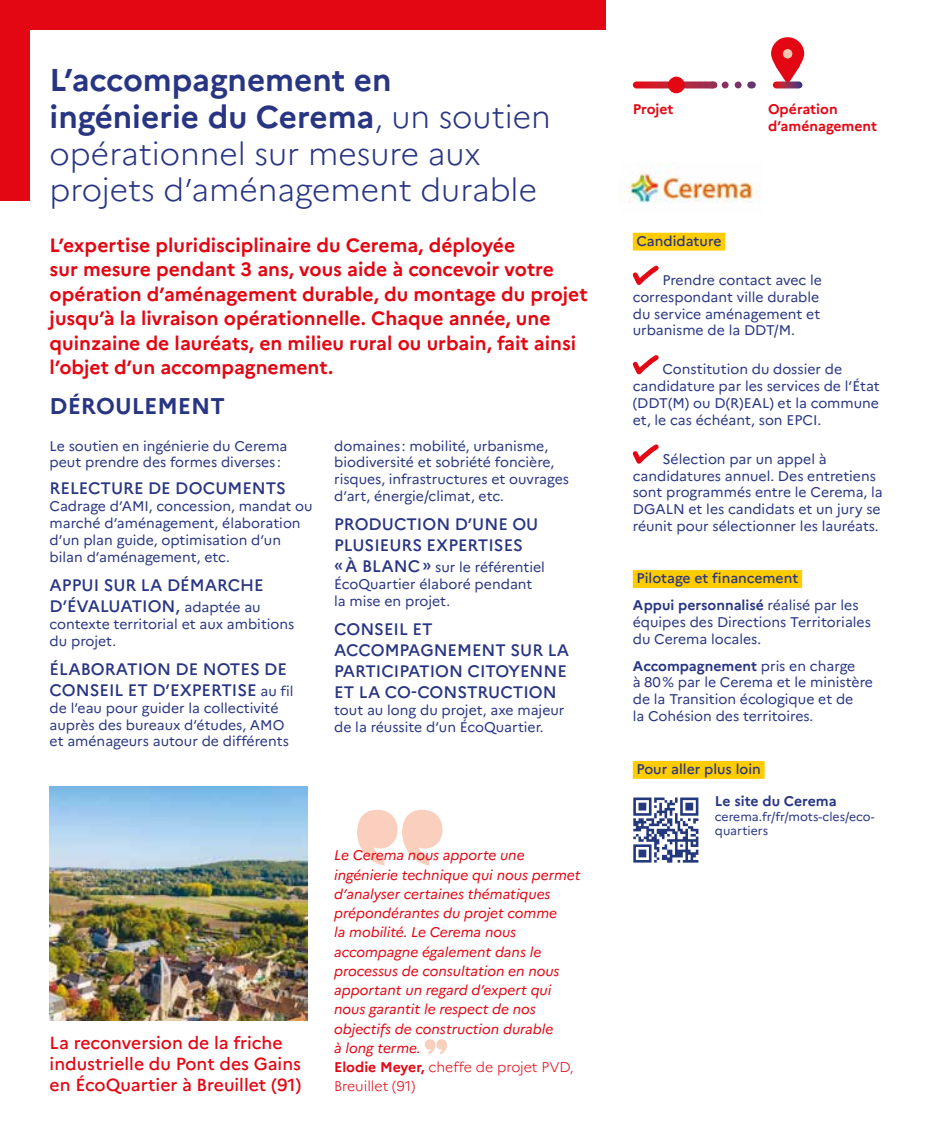
<style>
.page{position:relative;width:943px;height:1141px;background:#fff}
.page>*{position:absolute;margin:0;border:0;box-sizing:border-box;transform-origin:0 0}
.t1{font:300 31.5px/36.8px "Marianne";color:#283583}
.t2{font:700 22.75px "Marianne";color:#283583}
.t3{font:700 19.25px/24.5px "Marianne";color:#e30613}
.t4{font:500 17.5px/21px "Marianne";color:#e30613}
.t5{font:500 16.62px/21px "Marianne";color:#283583}
.t6{font:14px/16.8px "Marianne";color:#283583}
.t7{font:italic 14px/19.2px "Marianne";color:#e30613}
.t8{font:500 14px/26.8px "Marianne";color:#283583}
.t9{font:700 14px/16.8px "Marianne";color:#e30613}
.t10{font:700 14px "Marianne";color:#283583}
.t11{font:12.25px/14.9px "Marianne";color:#283583}
.s1{font-weight:700}
.s2{font-weight:400;font-size:14px}
.s3{font-weight:500;font-size:16.62px}
.s4{font-weight:700;font-style:normal}
.s5{font-weight:300;font-style:normal}
.s6{font-weight:400}
</style>
<div class="page">
<div style="left:0;top:0;width:30px;height:201px;background:#e30613"></div>
<div style="left:0;top:0;width:605px;height:30px;background:#e30613"></div>
<div style="left:632px;top:233px;width:93px;height:18px;background:#fc0"></div>
<svg style="left:632px;top:265px;width:27px;height:20px"></svg>
<svg style="left:632px;top:355px;width:27px;height:20px"></svg>
<svg style="left:632px;top:444px;width:27px;height:20px"></svg>
<svg style="left:636px;top:81px;width:76px;height:7px"></svg>
<svg style="left:725px;top:81px;width:17px;height:7px"></svg>
<div style="left:668px;top:77px;width:16px;height:16px;background:#e30613;border-radius:50%"></div>
<div style="left:632px;top:570px;width:170px;height:18px;background:#fc0"></div>
<div style="left:632px;top:761px;width:132px;height:18px;background:#fc0"></div>
<svg style="left:633px;top:797px;width:65px;height:66px"></svg>
<img style="left:50px;top:787px;width:258px;height:234px">
<svg style="left:357px;top:810px;width:85px;height:55px"></svg>
<svg style="left:771px;top:37px;width:33px;height:47px"></svg>
<div style="left:783px;top:49px;width:9px;height:10px;background:#f9c5af;border-radius:50%"></div>
<svg style="left:776px;top:81px;width:23px;height:7px"></svg>
<svg style="left:425px;top:1039px;width:22px;height:15px"></svg>
<img style="left:619px;top:163px;width:141px;height:40px">
<h1 class="t1" style="left:50px;top:61px;width:503px"><span class="s1">L’accompagnement en<br>ingénierie du Cerema</span>, un soutien opérationnel sur mesure aux projets d’aménagement durable</h1>
<p class="t3" style="left:50px;top:232px;width:539px">L’expertise pluridisciplinaire du Cerema, déployée<br>sur mesure pendant 3 ans, vous aide à concevoir votre opération d’aménagement durable, du montage du projet jusqu’à la livraison opérationnelle. Chaque année, une quinzaine de lauréats, en milieu rural ou urbain, fait ainsi l’objet d’un accompagnement.</p>
<h2 class="t2" style="left:50px;top:392px;width:177px">DÉROULEMENT</h2>
<p class="t6" style="left:50px;top:437px;width:239px">Le soutien en ingénierie du Cerema peut prendre des formes diverses :</p>
<p class="t5" style="left:50px;top:478px;width:238px">RELECTURE DE DOCUMENTS</p>
<p class="t6" style="left:50px;top:498px;width:264px">Cadrage d’AMI, concession, mandat ou marché d’aménagement, élaboration d’un plan guide, optimisation d’un bilan d’aménagement, etc.</p>
<p class="t5" style="left:50px;top:575px;width:215px">APPUI SUR LA DÉMARCHE<br>D’ÉVALUATION, <span class="s2">adaptée au</span></p>
<p class="t6" style="left:50px;top:615px;width:246px">contexte territorial et aux ambitions du projet.</p>
<p class="t5" style="left:50px;top:659px;width:245px">ÉLABORATION DE NOTES DE<br>CONSEIL ET D’EXPERTISE <span class="s2">au fil</span></p>
<p class="t6" style="left:50px;top:699px;width:241px">de l’eau pour guider la collectivité auprès des bureaux d’études, AMO et aménageurs autour de différents</p>
<p class="t6" style="left:334px;top:437px;width:236px">domaines : mobilité, urbanisme, biodiversité et sobriété foncière, risques, infrastructures et ouvrages d’art, énergie/climat, etc.</p>
<p class="t5" style="left:334px;top:514px;width:206px">PRODUCTION D’UNE OU<br>PLUSIEURS EXPERTISES</p>
<p class="t6" style="left:334px;top:559px;width:212px"><span class="s3">«À BLANC»</span> sur le référentiel<br>ÉcoQuartier élaboré pendant la mise en projet.</p>
<p class="t5" style="left:334px;top:619px;width:237px">CONSEIL ET<br>ACCOMPAGNEMENT SUR LA<br>PARTICIPATION CITOYENNE<br>ET LA CO-CONSTRUCTION</p>
<p class="t6" style="left:334px;top:702px;width:232px">tout au long du projet, axe majeur de la réussite d’un ÉcoQuartier.</p>
<p class="t4" style="left:50px;top:1033px;width:253px">La reconversion de la friche industrielle du Pont des Gains en ÉcoQuartier à Breuillet (91)</p>
<p class="t7" style="left:334px;top:845px;width:248px">Le Cerema nous apporte une ingénierie technique qui nous permet d’analyser certaines thématiques prépondérantes du projet comme<br>la mobilité. Le Cerema nous accompagne également dans le processus de consultation en nous apportant un regard d’expert qui nous garantit le respect de nos objectifs de construction durable<br>à long terme.<br><span class="s4">Elodie Meyer,</span> <span class="s5">cheffe de projet PVD,<br>Breuillet (91)</span></p>
<p class="t9" style="left:632px;top:101px;width:42px">Projet</p>
<p class="t9" style="left:768px;top:101px;width:111px">Opération d’aménagement</p>
<p class="t8" style="left:636px;top:228px;width:86px">Candidature</p>
<p class="t6" style="left:632px;top:272px;width:191px;text-indent:30px">Prendre contact avec le correspondant ville durable du service aménagement et urbanisme de la DDT/M.</p>
<p class="t6" style="left:632px;top:361px;width:248px;text-indent:30px">Constitution du dossier de candidature par les services de l’État (DDT(M) ou D(R)EAL) et la commune et, le cas échéant, son EPCI.</p>
<p class="t6" style="left:632px;top:450px;width:251px;text-indent:30px">Sélection par un appel à candidatures annuel. Des entretiens sont programmés entre le Cerema, la DGALN et les candidats et un jury se réunit pour sélectionner les lauréats.</p>
<p class="t8" style="left:632px;top:565px;width:227px">Pilotage et financement<br><span class="s1">Appui personnalisé</span> <span class="s6">réalisé par les</span></p>
<p class="t6" style="left:632px;top:614px;width:239px">équipes des Directions Territoriales du Cerema locales.</p>
<p class="t6" style="left:632px;top:657px;width:242px"><span class="s1">Accompagnement</span> pris en charge<br>à 80% par le Cerema et le ministère de la Transition écologique et de<br>la Cohésion des territoires.</p>
<p class="t8" style="left:636px;top:756px;width:126px">Pour aller plus loin</p>
<p class="t10" style="left:715px;top:792px;width:123px">Le site du Cerema</p>
<p class="t11" style="left:715px;top:809px;width:161px">cerema.fr/fr/mots-cles/eco&shy;quartiers</p>
</div>
